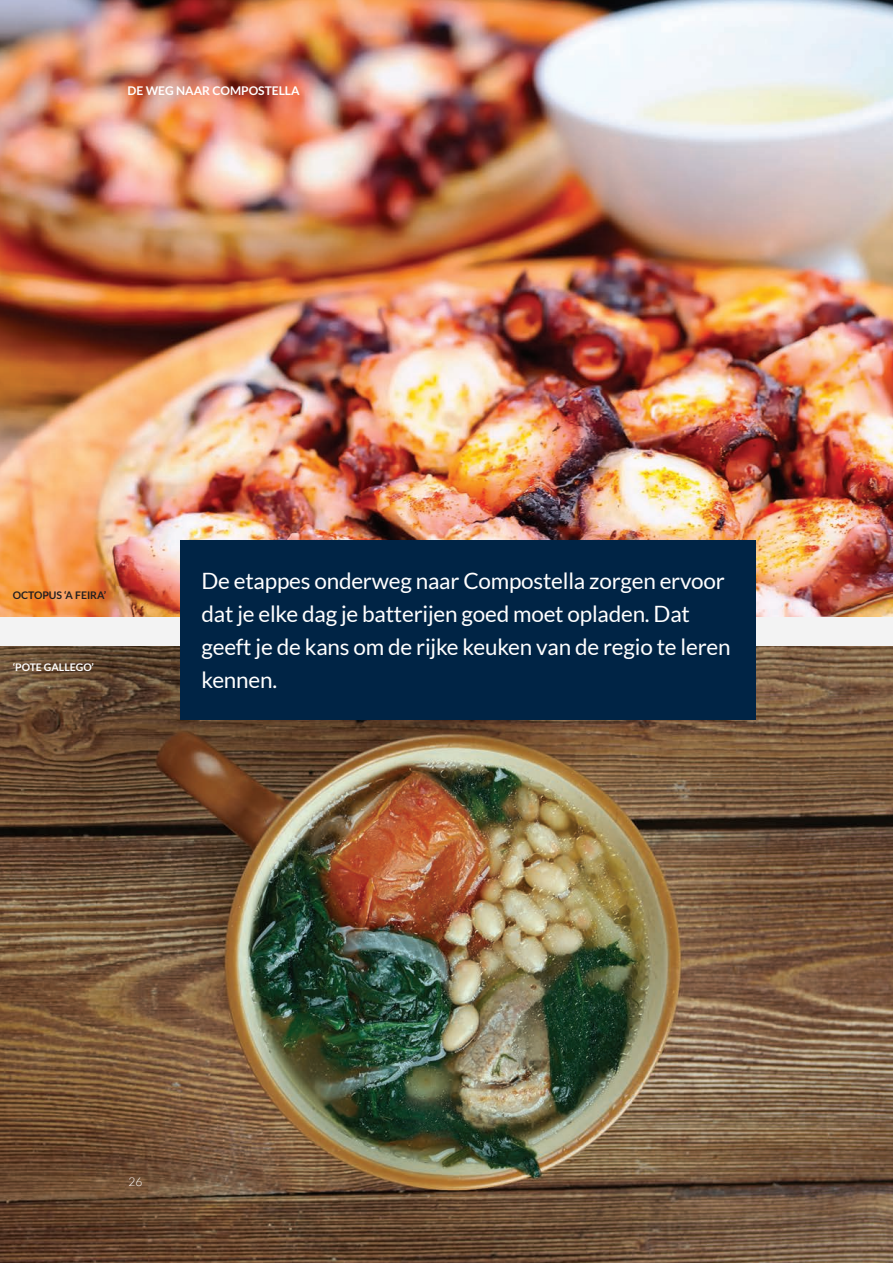
<style>
.page{position:relative;width:893px;height:1263px;background:#fff}
.page>*{position:absolute;margin:0;border:0;box-sizing:border-box;transform-origin:0 0}
.t1{font:22.5px/33px "Lato";letter-spacing:-.01em;color:#fff}
.t2{font:700 12px "Lato";color:#fff}
.t3{font:300 12px "Lato";color:#fff}
.t4{font:700 10.5px "Lato";color:#231f20}
.t5{font:700 10.5px "Lato";color:#fff}
</style>
<div class="page">
<img style="left:0;top:646px;width:893px;height:617px">
<img style="left:0;top:0;width:893px;height:617px">
<div style="left:180px;top:540px;width:575px;height:179px;background:#002445"></div>
<p class="t2" style="left:128px;top:83px;width:174px">DE WEG NAAR COMPOSTELLA</p>
<p class="t2" style="left:128px;top:83px;width:124px">CAMINO DE SANTIAG</p>
<p class="t4" style="left:13px;top:589px;width:95px">OCTOPUS ‘A FEIRA’</p>
<p class="t5" style="left:13px;top:661px;width:83px">‘POTE GALLEGO’</p>
<p class="t1" style="left:201px;top:564px;width:531px">De etappes onderweg naar Compostella zorgen ervoor dat je elke dag je batterijen goed moet opladen. Dat geeft je de kans om de rijke keuken van de regio te leren kennen.</p>
<p class="t3" style="left:128px;top:1175px;width:15px">26</p>
</div>
